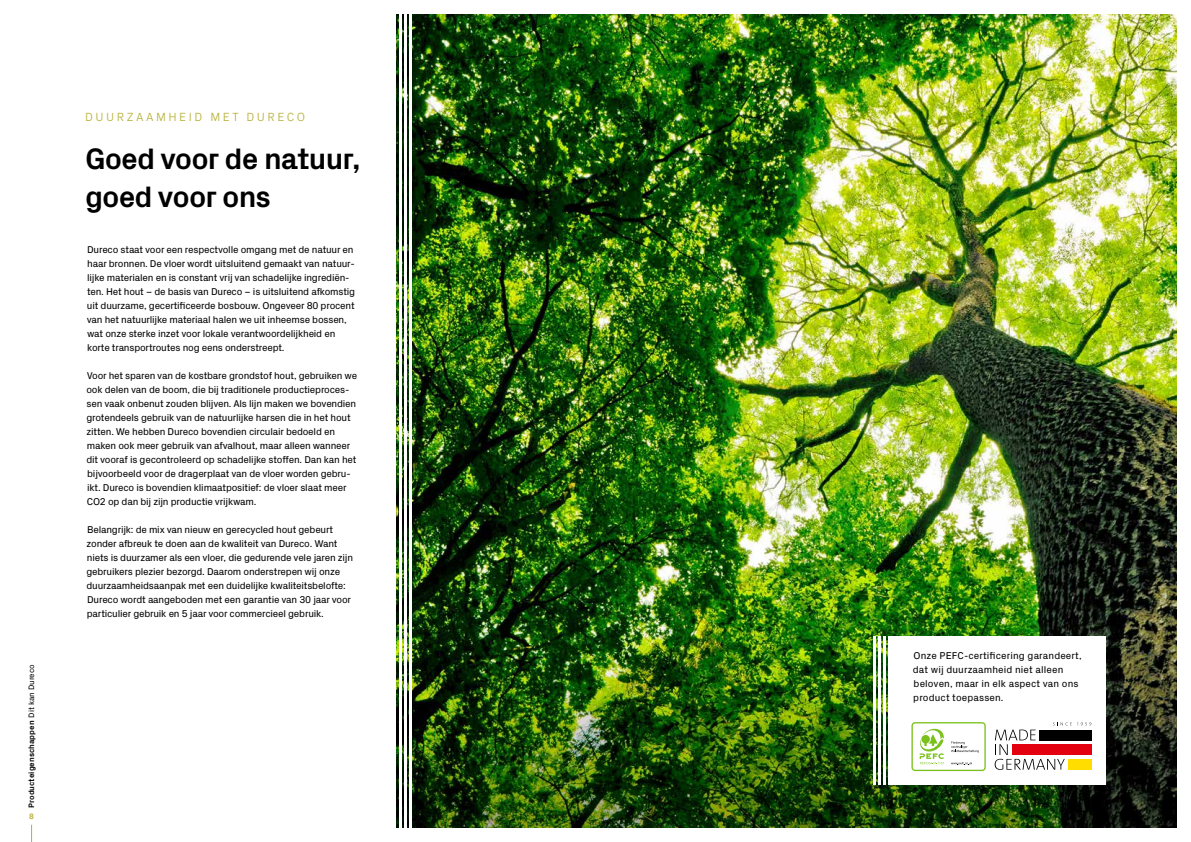
<style>
.page{position:relative;width:1191px;height:842px;background:#fff}
.page>*{position:absolute;margin:0;border:0;box-sizing:border-box;transform-origin:0 0}
.t1{font:700 30px/38px "Px Grotesk";letter-spacing:-.03em;color:#000}
.t2{font:300 12px "Px Grotesk";letter-spacing:.21em;color:#b6b138}
.t3{font:10px/14px "Px Grotesk";letter-spacing:-.02em;color:#000}
.t4{font:10px/14px "Px Grotesk";letter-spacing:.01em;color:#000}
.t5{font:700 8px "Px Grotesk";color:#000}
.t6{font:700 8px "Px Grotesk";color:#b6b138}
.s1{font-weight:400}
</style>
<div class="page">
<img style="left:397px;top:14px;width:779px;height:603px">
<img style="left:397px;top:617px;width:779px;height:211px">
<hr style="left:873px;top:637px;width:2px;height:148px;background:#fff">
<hr style="left:878px;top:637px;width:2px;height:148px;background:#fff">
<hr style="left:883px;top:637px;width:3px;height:148px;background:#fff">
<div style="left:888px;top:637px;width:218px;height:148px;background:#fff"></div>
<div style="left:1039px;top:730px;width:52px;height:10px;background:#000"></div>
<div style="left:1011px;top:744px;width:80px;height:11px;background:#e3000f"></div>
<div style="left:1067px;top:759px;width:24px;height:11px;background:#fd0"></div>
<svg style="left:994px;top:722px;width:77px;height:48px"></svg>
<svg style="left:1077px;top:722px;width:14px;height:3px"></svg>
<hr style="left:409px;top:11px;width:3px;height:820px;background:#fff">
<hr style="left:404px;top:11px;width:3px;height:820px;background:#fff">
<hr style="left:399px;top:11px;width:3px;height:820px;background:#fff">
<div style="left:911px;top:722px;width:74px;height:49px;border:1px solid #7bc11b;border-radius:3px"></div>
<svg style="left:919px;top:729px;width:25px;height:35px"></svg>
<svg style="left:951px;top:741px;width:27px;height:12px"></svg>
<svg style="left:951px;top:762px;width:21px;height:3px"></svg>
<svg style="left:31px;top:825px;width:1px;height:17px"></svg>
<p class="t5" style="left:26px;top:808px;width:145px;rotate:-90deg">Producteigenschappen <span class="s1">Dit kan Dureco</span></p>
<p class="t6" style="left:29px;top:810px;width:6px">8</p>
<p class="t2" style="left:85px;top:108px;width:222px">DUURZAAMHEID MET DURECO</p>
<h1 class="t1" style="left:85px;top:138px;width:277px">Goed voor de natuur, goed voor ons</h1>
<p class="t3" style="left:87px;top:242px;width:270px">Dureco staat voor een respectvolle omgang met de natuur en haar bronnen. De vloer wordt uitsluitend gemaakt van natuur&shy;lijke materialen en is constant vrij van schadelijke ingrediën&shy;ten. Het hout – de basis van Dureco – is uitsluitend afkomstig uit duurzame, gecertificeerde bosbouw. Ongeveer 80 procent van het natuurlijke materiaal halen we uit inheemse bossen, wat onze sterke inzet voor lokale verantwoordelijkheid en korte transportroutes nog eens onderstreept.</p>
<p class="t3" style="left:86px;top:368px;width:272px">Voor het sparen van de kostbare grondstof hout, gebruiken we ook delen van de boom, die bij traditionele productieproces&shy;sen vaak onbenut zouden blijven. Als lijn maken we bovendien grotendeels gebruik van de natuurlijke harsen die in het hout zitten. We hebben Dureco bovendien circulair bedoeld en maken ook meer gebruik van afvalhout, maar alleen wanneer dit vooraf is gecontroleerd op schadelijke stoffen. Dan kan het bijvoorbeeld voor de dragerplaat van de vloer worden gebru&shy;ikt. Dureco is bovendien klimaatpositief: de vloer slaat meer CO2 op dan bij zijn productie vrijkwam.</p>
<p class="t3" style="left:86px;top:522px;width:268px">Belangrijk: de mix van nieuw en gerecycled hout gebeurt zonder afbreuk te doen aan de kwaliteit van Dureco. Want niets is duurzamer als een vloer, die gedurende vele jaren zijn gebruikers plezier bezorgd. Daarom onderstrepen wij onze duurzaamheidsaanpak met een duidelijke kwaliteitsbelofte:<br>Dureco wordt aangeboden met een garantie van 30 jaar voor particulier gebruik en 5 jaar voor commercieel gebruik.</p>
<p class="t4" style="left:913px;top:648px;width:170px">Onze PEFC-certificering garandeert, dat wij duurzaamheid niet alleen beloven, maar in elk aspect van ons product toepassen.</p>
</div>
